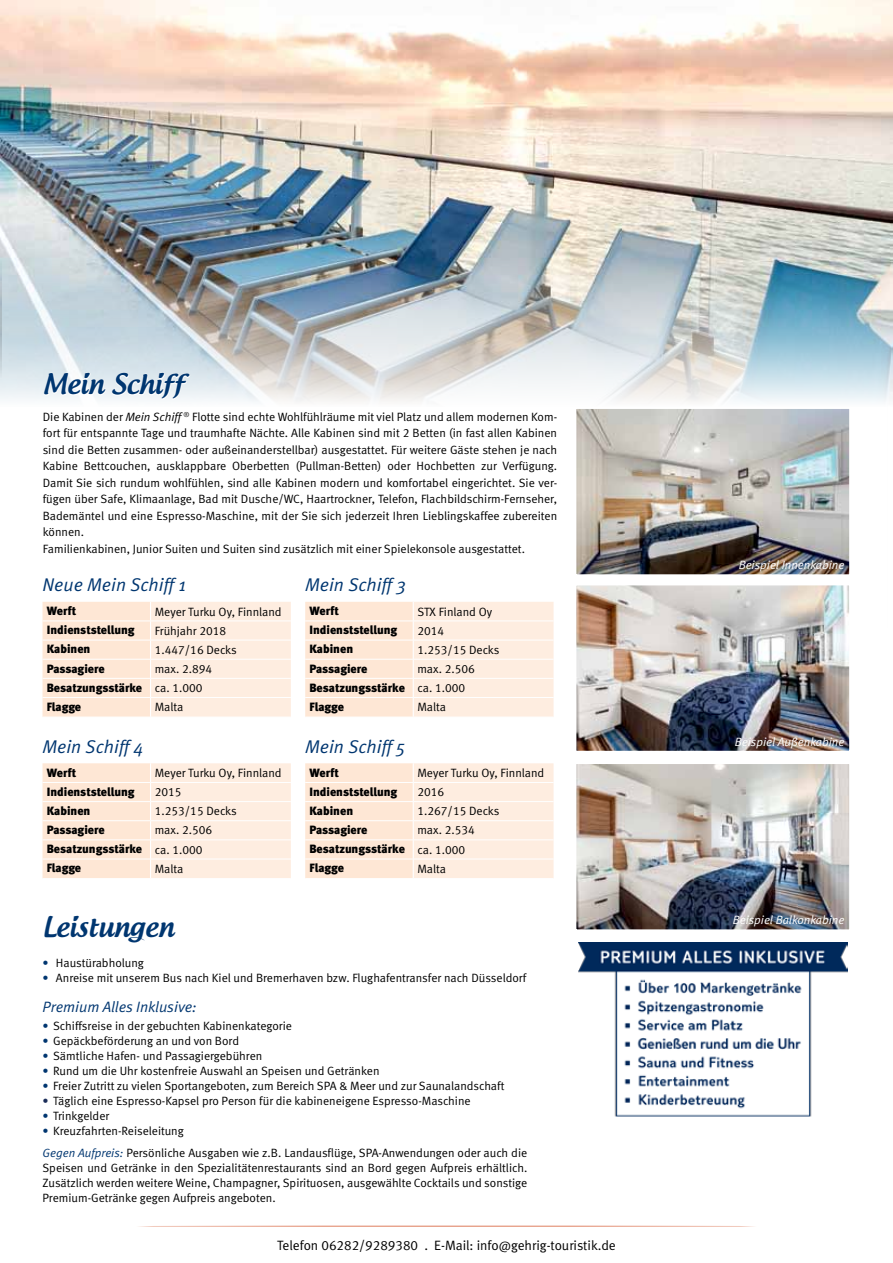
<style>
.page{position:relative;width:893px;height:1263px;background:#fff}
.page>*{position:absolute;margin:0;border:0;box-sizing:border-box;transform-origin:0 0}
.t1{font:500 27px "Androgyne";color:#003670}
.t2{font:italic 18.45px "Meta Normal";letter-spacing:.005em;color:#003670}
.t3{font:italic 15px "Meta Normal";color:#003670}
.t4{font:13.5px "Meta GTW";color:#000}
.t5{font:12px/16.5px "Meta GTW";color:#000}
.t6{font:700 12px/18.9px "Meta GTW";letter-spacing:-.005em;color:#000}
.t7{font:italic 12px "Meta Normal";color:#fff}
.s1{font-family:"Meta Normal";font-style:italic}
.s2{font-weight:400}
.s3{color:#003670}
.s4{color:#1a2d59}
.s5{font-family:"Meta Normal";font-style:italic;color:#003670}
</style>
<div class="page">
<hr style="left:136px;top:1226px;width:621px;height:1px;background:#df8162;border-radius:50%">
<img style="left:0;top:0;width:893px;height:402px">
<img style="left:578px;top:942px;width:269px;height:175px">
<svg style="left:43px;top:345px;width:148px;height:56px"></svg>
<svg style="left:43px;top:602px;width:248px;height:115px"></svg>
<hr style="left:43px;top:620px;width:108px;height:1px;background:#fff">
<hr style="left:151px;top:620px;width:140px;height:1px;background:#fff">
<hr style="left:43px;top:640px;width:108px;height:1px;background:#fff">
<hr style="left:151px;top:640px;width:140px;height:1px;background:#fff">
<hr style="left:43px;top:659px;width:108px;height:1px;background:#fff">
<hr style="left:151px;top:659px;width:140px;height:1px;background:#fff">
<hr style="left:43px;top:678px;width:108px;height:1px;background:#fff">
<hr style="left:151px;top:678px;width:140px;height:1px;background:#fff">
<hr style="left:43px;top:697px;width:108px;height:1px;background:#fff">
<hr style="left:151px;top:697px;width:140px;height:1px;background:#fff">
<svg style="left:43px;top:763px;width:248px;height:115px"></svg>
<hr style="left:43px;top:782px;width:108px;height:1px;background:#fff">
<hr style="left:151px;top:782px;width:140px;height:1px;background:#fff">
<hr style="left:43px;top:801px;width:108px;height:1px;background:#fff">
<hr style="left:151px;top:801px;width:140px;height:1px;background:#fff">
<hr style="left:43px;top:820px;width:108px;height:1px;background:#fff">
<hr style="left:151px;top:820px;width:140px;height:1px;background:#fff">
<hr style="left:43px;top:839px;width:108px;height:1px;background:#fff">
<hr style="left:151px;top:839px;width:140px;height:1px;background:#fff">
<hr style="left:43px;top:859px;width:108px;height:1px;background:#fff">
<hr style="left:151px;top:859px;width:140px;height:1px;background:#fff">
<svg style="left:305px;top:763px;width:249px;height:115px"></svg>
<hr style="left:305px;top:782px;width:108px;height:1px;background:#fff">
<hr style="left:413px;top:782px;width:141px;height:1px;background:#fff">
<hr style="left:305px;top:801px;width:108px;height:1px;background:#fff">
<hr style="left:413px;top:801px;width:141px;height:1px;background:#fff">
<hr style="left:305px;top:820px;width:108px;height:1px;background:#fff">
<hr style="left:413px;top:820px;width:141px;height:1px;background:#fff">
<hr style="left:305px;top:839px;width:108px;height:1px;background:#fff">
<hr style="left:413px;top:839px;width:141px;height:1px;background:#fff">
<hr style="left:305px;top:859px;width:108px;height:1px;background:#fff">
<hr style="left:413px;top:859px;width:141px;height:1px;background:#fff">
<svg style="left:305px;top:602px;width:249px;height:115px"></svg>
<hr style="left:305px;top:620px;width:108px;height:1px;background:#fff">
<hr style="left:413px;top:620px;width:141px;height:1px;background:#fff">
<hr style="left:305px;top:640px;width:108px;height:1px;background:#fff">
<hr style="left:413px;top:640px;width:141px;height:1px;background:#fff">
<hr style="left:305px;top:659px;width:108px;height:1px;background:#fff">
<hr style="left:413px;top:659px;width:141px;height:1px;background:#fff">
<hr style="left:305px;top:678px;width:108px;height:1px;background:#fff">
<hr style="left:413px;top:678px;width:141px;height:1px;background:#fff">
<hr style="left:305px;top:697px;width:108px;height:1px;background:#fff">
<hr style="left:413px;top:697px;width:141px;height:1px;background:#fff">
<img style="left:577px;top:586px;width:271px;height:164px">
<div style="left:574px;top:583px;width:277px;height:170px;border:2px solid #fff"></div>
<img style="left:577px;top:765px;width:271px;height:164px">
<div style="left:574px;top:762px;width:277px;height:170px;border:2px solid #fff"></div>
<img style="left:577px;top:410px;width:271px;height:164px">
<div style="left:574px;top:407px;width:277px;height:170px;border:2px solid #fff"></div>
<h1 class="t1" style="left:43px;top:367px;width:143px">Mein Schiff</h1>
<p class="t5" style="left:43px;top:408px;width:516px">Die Kabinen der <span class="s1">Mein Schiff</span> <sup>®</sup> Flotte sind echte Wohlfühlräume mit viel Platz und allem modernen Kom&shy;fort für entspannte Tage und traumhafte Nächte. Alle Kabinen sind mit 2 Betten (in fast allen Kabinen sind die Betten zusammen- oder außeinanderstellbar) ausgestattet. Für weitere Gäste stehen je nach Kabine Bettcouchen, ausklappbare Oberbetten (Pullman-Betten) oder Hochbetten zur Verfügung.<br>Damit Sie sich rundum wohlfühlen, sind alle Kabinen modern und komfortabel eingerichtet. Sie ver&shy;fügen über Safe, Klimaanlage, Bad mit Dusche/WC, Haartrockner, Telefon, Flachbildschirm-Fernseher, Bademäntel und eine Espresso-Maschine, mit der Sie sich jederzeit Ihren Lieblingskaffee zubereiten können.<br>Familienkabinen, Junior Suiten und Suiten sind zusätzlich mit einer Spielekonsole ausgestattet.</p>
<h2 class="t2" style="left:43px;top:574px;width:145px">Neue Mein Schiff 1</h2>
<h2 class="t2" style="left:305px;top:574px;width:102px">Mein Schiff 3</h2>
<p class="t6" style="left:47px;top:601px;width:31px">Werft</p>
<p class="t5" style="left:155px;top:603px;width:128px">Meyer Turku Oy, Finnland</p>
<p class="t6" style="left:47px;top:621px;width:89px">Indienststellung</p>
<p class="t5" style="left:155px;top:622px;width:73px">Frühjahr 2018</p>
<p class="t6" style="left:47px;top:640px;width:45px">Kabinen</p>
<p class="t5" style="left:155px;top:641px;width:84px">1.447/16 Decks</p>
<p class="t6" style="left:47px;top:659px;width:59px">Passagiere</p>
<p class="t6" style="left:47px;top:659px;width:167px;text-indent:108px"><span class="s2">max. 2.894<br></span>Besatzungsstärke <span class="s2">ca. 1.000<br></span>Flagge</p>
<p class="t5" style="left:155px;top:699px;width:30px">Malta</p>
<p class="t6" style="left:309px;top:601px;width:31px">Werft</p>
<p class="t5" style="left:417px;top:603px;width:76px">STX Finland Oy</p>
<p class="t6" style="left:309px;top:621px;width:89px">Indienststellung</p>
<p class="t5" style="left:417px;top:622px;width:28px">2014</p>
<p class="t6" style="left:309px;top:640px;width:45px">Kabinen</p>
<p class="t5" style="left:417px;top:641px;width:84px">1.253/15 Decks</p>
<p class="t6" style="left:309px;top:659px;width:59px">Passagiere</p>
<p class="t6" style="left:309px;top:659px;width:167px;text-indent:108px"><span class="s2">max. 2.506<br></span>Besatzungsstärke <span class="s2">ca. 1.000<br></span>Flagge</p>
<p class="t5" style="left:417px;top:699px;width:30px">Malta</p>
<h2 class="t2" style="left:43px;top:736px;width:103px">Mein Schiff 4</h2>
<h2 class="t2" style="left:305px;top:736px;width:101px">Mein Schiff 5</h2>
<p class="t6" style="left:47px;top:763px;width:31px">Werft</p>
<p class="t5" style="left:155px;top:764px;width:128px">Meyer Turku Oy, Finnland</p>
<p class="t6" style="left:47px;top:782px;width:89px">Indienststellung</p>
<p class="t5" style="left:155px;top:784px;width:28px">2015</p>
<p class="t6" style="left:47px;top:801px;width:45px">Kabinen</p>
<p class="t5" style="left:155px;top:803px;width:84px">1.253/15 Decks</p>
<p class="t6" style="left:47px;top:820px;width:59px">Passagiere</p>
<p class="t6" style="left:47px;top:821px;width:167px;text-indent:108px"><span class="s2">max. 2.506<br></span>Besatzungsstärke <span class="s2">ca. 1.000<br></span>Flagge</p>
<p class="t5" style="left:155px;top:860px;width:30px">Malta</p>
<h1 class="t1" style="left:43px;top:910px;width:133px">Leistungen</h1>
<p class="t6" style="left:309px;top:763px;width:31px">Werft</p>
<p class="t5" style="left:417px;top:764px;width:128px">Meyer Turku Oy, Finnland</p>
<p class="t6" style="left:309px;top:782px;width:89px">Indienststellung</p>
<p class="t5" style="left:417px;top:784px;width:28px">2016</p>
<p class="t6" style="left:309px;top:801px;width:45px">Kabinen</p>
<p class="t5" style="left:417px;top:803px;width:84px">1.267/15 Decks</p>
<p class="t6" style="left:309px;top:820px;width:59px">Passagiere</p>
<p class="t6" style="left:309px;top:821px;width:167px;text-indent:108px"><span class="s2">max. 2.534<br></span>Besatzungsstärke <span class="s2">ca. 1.000<br></span>Flagge</p>
<p class="t5" style="left:417px;top:860px;width:30px">Malta</p>
<p class="t5" style="left:43px;top:954px;width:103px"><span class="s3">•</span> Haustürabholung</p>
<p class="t5" style="left:43px;top:969px;width:485px"><span class="s3">•</span> Anreise mit unserem Bus nach Kiel und Bremerhaven bzw. Flughafentransfer nach Düsseldorf</p>
<p class="t3" style="left:43px;top:998px;width:156px">Premium Alles Inklusive:</p>
<p class="t5" style="left:43px;top:1017px;width:251px"><span class="s3">•</span> Schiffsreise in der gebuchten Kabinenkategorie</p>
<p class="t5" style="left:43px;top:1032px;width:198px"><span class="s3">•</span> Gepäckbeförderung an und von Bord</p>
<p class="t5" style="left:43px;top:1047px;width:221px"><span class="s3">•</span> Sämtliche Hafen- und Passagiergebühren</p>
<p class="t5" style="left:43px;top:1062px;width:339px"><span class="s3">•</span> Rund um die Uhr kostenfreie Auswahl an Speisen und Getränken</p>
<p class="t5" style="left:43px;top:1077px;width:463px"><span class="s3">•</span> Freier Zutritt zu vielen Sportangeboten, zum Bereich SPA &amp; Meer und zur Saunalandschaft</p>
<p class="t5" style="left:43px;top:1092px;width:430px"><span class="s4">•</span> Täglich eine Espresso-Kapsel pro Person für die kabineneigene Espresso-Maschine</p>
<p class="t5" style="left:43px;top:1107px;width:68px"><span class="s3">•</span> Trinkgelder</p>
<p class="t5" style="left:43px;top:1119px;width:486px;line-height:22.5px"><span class="s3">•</span> Kreuzfahrten-Reiseleitung<br><span class="s5">Gegen Aufpreis:</span> Persönliche Ausgaben wie z.B. Landausflüge, SPA-Anwendungen oder auch die</p>
<p class="t5" style="left:43px;top:1160px;width:486px;line-height:15px;text-align:justify">Speisen und Getränke in den Spezialitätenrestaurants sind an Bord gegen Aufpreis erhältlich.<br>Zusätzlich werden weitere Weine, Champagner, Spirituosen, ausgewählte Cocktails und sonstige Premium-Getränke gegen Aufpreis angeboten.</p>
<p class="t4" style="left:277px;top:1237px;width:340px">Telefon 06282/9289380 . E-Mail: info@gehrig-touristik.de</p>
<p class="t7" style="left:739px;top:558px;width:107px">Beispiel Innenkabine</p>
<p class="t7" style="left:735px;top:735px;width:111px">Beispiel Außenkabine</p>
<p class="t7" style="left:733px;top:913px;width:113px">Beispiel Balkonkabine</p>
</div>
